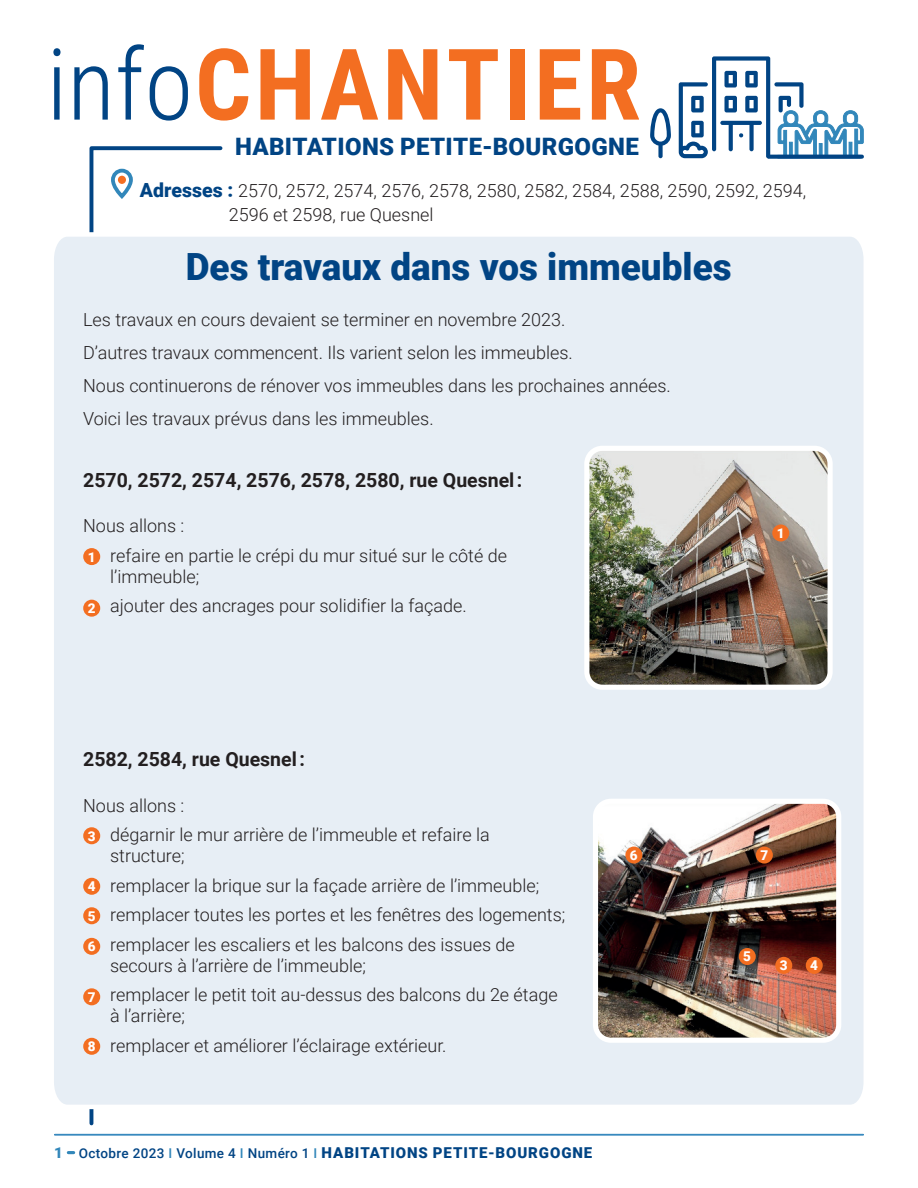
<style>
.page{position:relative;width:918px;height:1188px;background:#fff}
.page>*{position:absolute;margin:0;border:0;box-sizing:border-box;transform-origin:0 0}
.t1{font:700 99px "Roboto Condensed";letter-spacing:.035em;color:#f36e21}
.t2{font:900 37.5px "Roboto";color:#014484}
.t3{font:900 24px "Roboto";letter-spacing:.015em;color:#014484}
.t4{font:700 19.5px "Roboto";color:#231f20}
.t5{font:300 18px/29.5px "Roboto";color:#231f20}
.t6{font:900 15px "Roboto";letter-spacing:.06em;color:#014484}
.t7{font:900 13.5px "Roboto";color:#fff}
.s1{font-weight:300;color:#014484}
.s2{font-weight:900;font-size:19.5px;color:#014484}
.s3{font-weight:900;font-size:13.5px;color:#fff}
.s4{color:#3287ba}
.s5{font-weight:500;font-size:13.5px}
.s6{font-weight:500;font-size:13.5px;color:#3287ba}
</style>
<div class="page">
<svg style="left:89px;top:146px;width:134px;height:980px"></svg>
<svg style="left:650px;top:108px;width:21px;height:50px"></svg>
<svg style="left:679px;top:56px;width:185px;height:103px"></svg>
<svg style="left:769px;top:155px;width:93px;height:4px"></svg>
<div style="left:111px;top:169px;width:22px;height:29px;border:4px solid #3287ba;border-radius:9px"></div>
<div style="left:118px;top:176px;width:8px;height:8px;background:#f36e21;border-radius:50%"></div>
<svg style="left:68px;top:1151px;width:6px;height:3px"></svg>
<hr style="left:55px;top:1134px;width:808px;height:1px;background:#3889be">
<div style="left:54px;top:230px;width:810px;height:881px;background:#e7eef5"></div>
<img style="left:587px;top:448px;width:243px;height:239px">
<div style="left:584px;top:446px;width:249px;height:244px;border:5px solid #fff;border-radius:15px"></div>
<div style="left:83px;top:548px;width:17px;height:17px;background:#f36e21;border-radius:50%"></div>
<div style="left:83px;top:600px;width:17px;height:17px;background:#f36e21;border-radius:50%"></div>
<img style="left:596px;top:801px;width:243px;height:239px">
<div style="left:593px;top:799px;width:248px;height:244px;border:5px solid #fff;border-radius:15px"></div>
<div style="left:83px;top:827px;width:17px;height:17px;background:#f36e21;border-radius:50%"></div>
<div style="left:83px;top:878px;width:17px;height:17px;background:#f36e21;border-radius:50%"></div>
<div style="left:83px;top:907px;width:17px;height:17px;background:#f36e21;border-radius:50%"></div>
<div style="left:83px;top:938px;width:17px;height:17px;background:#f36e21;border-radius:50%"></div>
<div style="left:83px;top:988px;width:17px;height:17px;background:#f36e21;border-radius:50%"></div>
<div style="left:83px;top:1038px;width:17px;height:17px;background:#f36e21;border-radius:50%"></div>
<div style="left:772px;top:524px;width:17px;height:18px;background:#f36e21;border-radius:50%"></div>
<div style="left:775px;top:957px;width:17px;height:17px;background:#f36e21;border-radius:50%"></div>
<div style="left:806px;top:957px;width:17px;height:17px;background:#f36e21;border-radius:50%"></div>
<div style="left:739px;top:948px;width:17px;height:17px;background:#f36e21;border-radius:50%"></div>
<div style="left:625px;top:847px;width:17px;height:17px;background:#f36e21;border-radius:50%"></div>
<div style="left:756px;top:847px;width:17px;height:17px;background:#f36e21;border-radius:50%"></div>
<h1 class="t1" style="left:46px;top:15px;width:596px"><span class="s1">info</span>CHANTIER</h1>
<h3 class="t3" style="left:235px;top:130px;width:405px">HABITATIONS PETITE-BOURGOGNE</h3>
<p class="t5" style="left:229px;top:178px;width:579px;line-height:24px;text-indent:-89px"><span class="s2">Adresses :</span> 2570, 2572, 2574, 2576, 2578, 2580, 2582, 2584, 2588, 2590, 2592, 2594,<br>2596 et 2598, rue Quesnel</p>
<h2 class="t2" style="left:186px;top:241px;width:547px">Des travaux dans vos immeubles</h2>
<p class="t5" style="left:83px;top:302px;width:589px;line-height:33px">Les travaux en cours devaient se terminer en novembre 2023.<br>D’autres travaux commencent. Ils varient selon les immeubles.<br>Nous continuerons de rénover vos immeubles dans les prochaines années.<br>Voici les travaux prévus dans les immeubles.</p>
<p class="t4" style="left:83px;top:467px;width:441px">2570, 2572, 2574, 2576, 2578, 2580, rue Quesnel :</p>
<p class="t5" style="left:83px;top:511px;width:425px">Nous allons :<br><span class="s3">1</span> refaire en partie le crépi du mur situé sur le côté de</p>
<p class="t5" style="left:88px;top:561px;width:380px;text-indent:22px">l’immeuble;<br><span class="s3">2</span> ajouter des ancrages pour solidifier la façade.</p>
<p class="t7" style="left:777px;top:524px;width:9px">1</p>
<p class="t4" style="left:83px;top:745px;width:223px">2582, 2584, rue Quesnel :</p>
<p class="t5" style="left:83px;top:790px;width:408px">Nous allons :<br><span class="s3">3</span> dégarnir le mur arrière de l’immeuble et refaire la</p>
<p class="t5" style="left:88px;top:840px;width:479px;text-indent:22px">structure;<br><span class="s3">4</span> remplacer la brique sur la façade arrière de l’immeuble;<br><span class="s3">5</span> remplacer toutes les portes et les fenêtres des logements; <span class="s3">6</span> remplacer les escaliers et les balcons des issues de</p>
<p class="t5" style="left:88px;top:950px;width:471px;text-indent:22px">secours à l’arrière de l’immeuble;<br><span class="s3">7</span> remplacer le petit toit au-dessus des balcons du 2e étage</p>
<p class="t5" style="left:88px;top:1000px;width:360px;text-indent:22px">à l’arrière;<br><span class="s3">8</span> remplacer et améliorer l’éclairage extérieur.</p>
<p class="t6" style="left:54px;top:1142px;width:540px"><span class="s4">1</span> <span class="s5">Octobre 2023</span> <span class="s6">I</span> <span class="s5">Volume 4</span> <span class="s6">I</span> <span class="s5">Numéro 1</span> <span class="s6">I</span> HABITATIONS PETITE-BOURGOGNE</p>
<p class="t7" style="left:630px;top:846px;width:9px">6</p>
<p class="t7" style="left:760px;top:846px;width:9px">7</p>
<p class="t7" style="left:743px;top:947px;width:9px">5</p>
<p class="t7" style="left:780px;top:956px;width:9px">3</p>
<p class="t7" style="left:810px;top:956px;width:9px">4</p>
</div>
